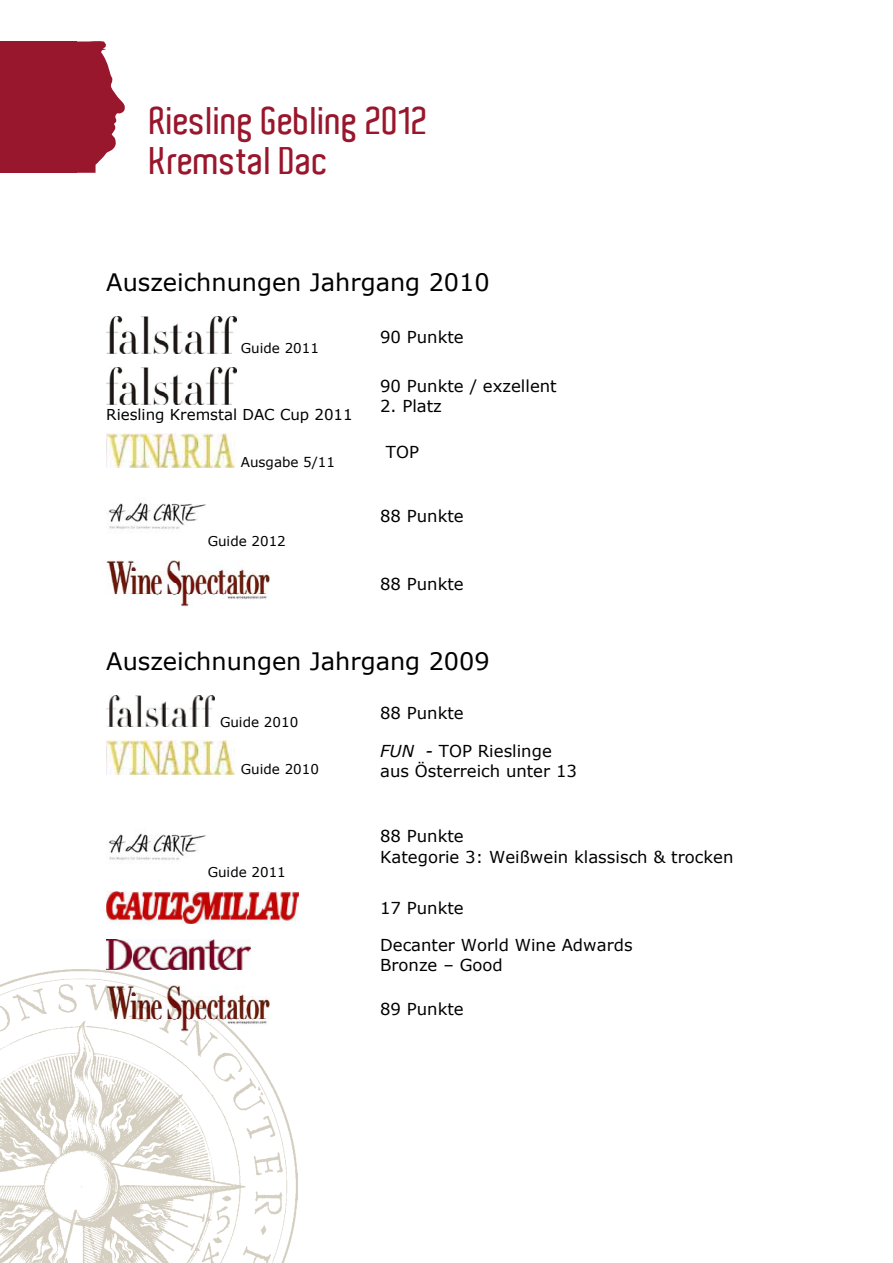
<style>
.page{position:relative;width:893px;height:1263px;background:#fff}
.page>*{position:absolute;margin:0;border:0;box-sizing:border-box;transform-origin:0 0}
.t1{font:600 37.5px/40.5px "Aldo";color:#99172d}
.t2{font:24px "Verdana";color:#000}
.t3{font:16.5px/20.1px "Verdana";color:#000}
.t4{font:15px "Verdana";color:#000}
.t5{font:13.5px "Verdana";color:#000}
.s1{font-style:italic}
</style>
<div class="page">
<img style="left:0;top:969px;width:298px;height:294px">
<svg style="left:67px;top:41px;width:58px;height:132px"></svg>
<div style="left:0;top:42px;width:77px;height:131px;background:#99172d"></div>
<img style="left:106px;top:316px;width:130px;height:37px">
<img style="left:106px;top:367px;width:130px;height:37px">
<img style="left:106px;top:434px;width:130px;height:33px">
<img style="left:108px;top:502px;width:98px;height:27px">
<img style="left:106px;top:560px;width:164px;height:46px">
<img style="left:106px;top:695px;width:108px;height:32px">
<img style="left:106px;top:741px;width:130px;height:33px">
<img style="left:108px;top:833px;width:98px;height:27px">
<img style="left:106px;top:891px;width:192px;height:32px">
<img style="left:106px;top:939px;width:144px;height:30px">
<img style="left:106px;top:985px;width:164px;height:46px">
<h1 class="t1" style="left:150px;top:101px;width:280px">Riesling Gebling 2012<br>Kremstal Dac</h1>
<h2 class="t2" style="left:106px;top:267px;width:385px">Auszeichnungen Jahrgang 2010</h2>
<p class="t5" style="left:241px;top:340px;width:80px">Guide 2011</p>
<p class="t4" style="left:106px;top:405px;width:248px">Riesling Kremstal DAC Cup 2011</p>
<p class="t5" style="left:241px;top:454px;width:96px">Ausgabe 5/11</p>
<p class="t5" style="left:208px;top:533px;width:80px">Guide 2012</p>
<p class="t3" style="left:380px;top:327px;width:85px">90 Punkte</p>
<p class="t3" style="left:380px;top:376px;width:178px">90 Punkte / exzellent</p>
<p class="t3" style="left:380px;top:396px;width:63px">2. Platz</p>
<p class="t3" style="left:386px;top:442px;width:35px">TOP</p>
<p class="t3" style="left:380px;top:506px;width:85px">88 Punkte</p>
<p class="t3" style="left:380px;top:574px;width:85px">88 Punkte</p>
<h2 class="t2" style="left:106px;top:646px;width:385px">Auszeichnungen Jahrgang 2009</h2>
<p class="t5" style="left:220px;top:713px;width:80px">Guide 2010</p>
<p class="t5" style="left:241px;top:761px;width:80px">Guide 2010</p>
<p class="t5" style="left:208px;top:864px;width:80px">Guide 2011</p>
<p class="t3" style="left:380px;top:703px;width:85px">88 Punkte</p>
<p class="t3" style="left:380px;top:741px;width:198px"><span class="s1">FUN -</span> TOP Rieslinge aus Österreich unter 13</p>
<p class="t3" style="left:380px;top:827px;width:355px">88 Punkte<br>Kategorie 3: Weißwein klassisch &amp; trocken</p>
<p class="t3" style="left:380px;top:898px;width:85px">17 Punkte</p>
<p class="t3" style="left:380px;top:935px;width:254px">Decanter World Wine Adwards<br>Bronze – Good</p>
<p class="t3" style="left:380px;top:999px;width:85px">89 Punkte</p>
</div>
